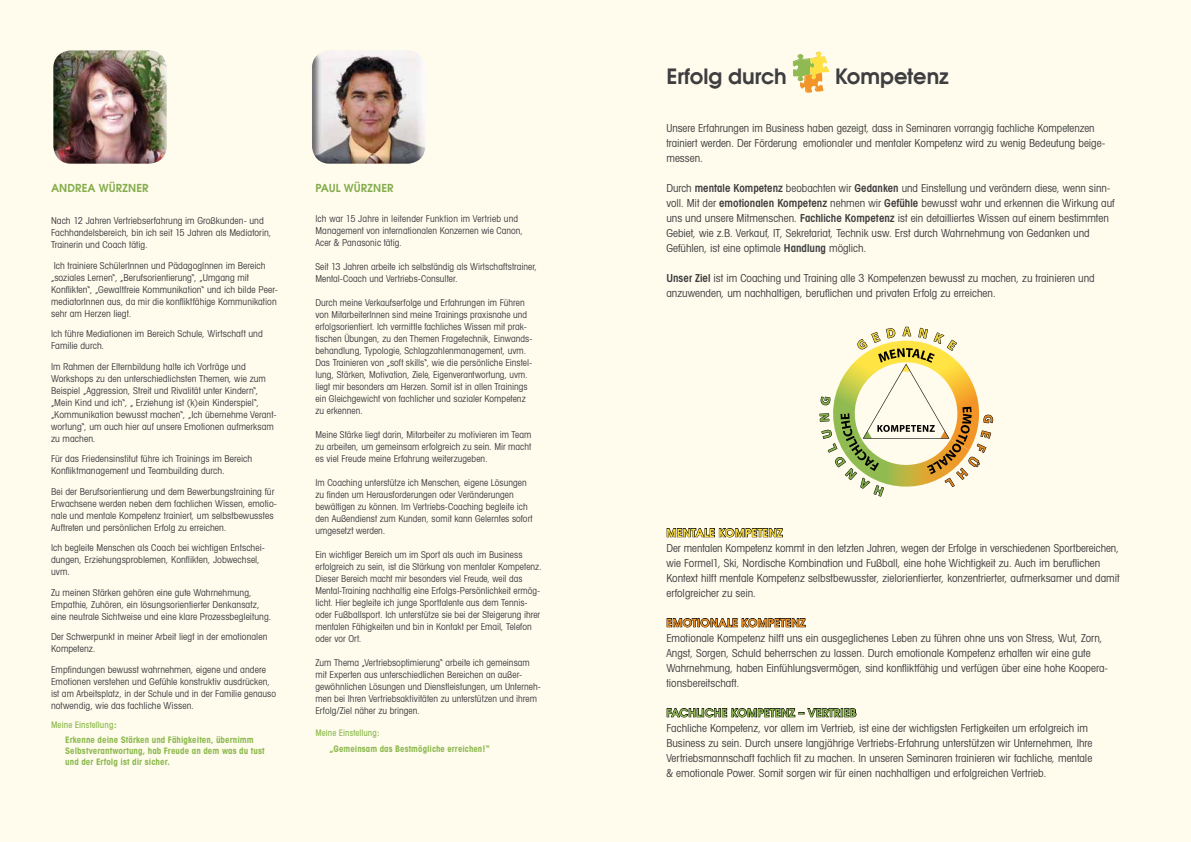
<style>
.page{position:relative;width:1191px;height:842px;background:#fffced}
.page>*{position:absolute;margin:0;border:0;box-sizing:border-box;transform-origin:0 0}
.t1{font:600 21px "Avant Garde";color:#3e3d40}
.t2{font:condensed 11px/15px "Avant Garde";color:#3e3d40}
.t3{font:600 11px "Avant Garde";letter-spacing:.03em;color:#8fba51}
.t4{font:600 11px "Avant Garde";letter-spacing:.01em;color:#84ad4c}
.t5{font:600 11px "Avant Garde";letter-spacing:.03em;color:#f39526}
.t6{font:600 11px "Avant Garde";letter-spacing:.03em;color:#ffe143}
.t7{font:condensed 9.5px/12px "Avant Garde";letter-spacing:.005em;color:#3e3d40}
.t8{font:700 condensed 9px/14.7px "Avant Garde";letter-spacing:.005em;color:#8fba51}
.t9{font:500 condensed 9px "Avant Garde";letter-spacing:.01em;color:#8fba51}
.s1{font-weight:500}
.s2{font-weight:600}
</style>
<div class="page">
<img style="left:53px;top:50px;width:114px;height:114px">
<img style="left:312px;top:51px;width:113px;height:113px">
<svg style="left:792px;top:51px;width:37px;height:42px"></svg>
<svg style="left:666px;top:528px;width:117px;height:9px"></svg>
<svg style="left:666px;top:618px;width:139px;height:9px"></svg>
<svg style="left:666px;top:708px;width:190px;height:9px"></svg>
<svg style="left:819px;top:327px;width:174px;height:170px"></svg>
<p class="t4" style="left:51px;top:180px;width:99px">ANDREA WÜRZNER</p>
<p class="t7" style="left:51px;top:215px;width:222px">Nach 12 Jahren Vertriebserfahrung im Großkunden- und<br>Fachhandelsbereich, bin ich seit 15 Jahren als Mediatorin,<br>Trainerin und Coach tätig.</p>
<p class="t7" style="left:51px;top:259px;width:228px">Ich trainiere SchülerInnen und PädagogInnen im Bereich „soziales Lernen“, „Berufsorientierung“, „Umgang mit Konflikten“, „Gewaltfreie Kommunikation“ und ich bilde Peer&shy;mediatorInnen aus, da mir die konfliktfähige Kommunikation sehr am Herzen liegt.</p>
<p class="t7" style="left:51px;top:328px;width:213px">Ich führe Mediationen im Bereich Schule, Wirtschaft und<br>Familie durch.</p>
<p class="t7" style="left:51px;top:360px;width:227px">Im Rahmen der Elternbildung halte ich Vorträge und Workshops zu den unterschiedlichsten Themen, wie zum Beispiel „Aggression, Streit und Rivalität unter Kindern“, „Mein Kind und ich“, „ Erziehung ist (k)ein Kinderspiel“, „Kommunikation bewusst machen“, „Ich übernehme Verant&shy;wortung“, um auch hier auf unsere Emotionen aufmerksam zu machen.</p>
<p class="t7" style="left:51px;top:453px;width:203px">Für das Friedensinstitut führe ich Trainings im Bereich<br>Konfliktmanagement und Teambuilding durch.</p>
<p class="t7" style="left:51px;top:485px;width:227px">Bei der Berufsorientierung und dem Bewerbungstraining für Erwachsene werden neben dem fachlichen Wissen, emotio&shy;nale und mentale Kompetenz trainiert, um selbstbewusstes Auftreten und persönlichen Erfolg zu erreichen.</p>
<p class="t7" style="left:51px;top:542px;width:215px">Ich begleite Menschen als Coach bei wichtigen Entschei&shy;dungen, Erziehungsproblemen, Konflikten, Jobwechsel, uvm.</p>
<p class="t7" style="left:51px;top:586px;width:222px">Zu meinen Stärken gehören eine gute Wahrnehmung,<br>Empathie, Zuhören, ein lösungsorientierter Denkansatz, eine neutrale Sichtweise und eine klare Prozessbegleitung.</p>
<p class="t7" style="left:51px;top:631px;width:218px">Der Schwerpunkt in meiner Arbeit liegt in der emotionalen<br>Kompetenz.</p>
<p class="t7" style="left:51px;top:663px;width:226px">Empfindungen bewusst wahrnehmen, eigene und andere Emotionen verstehen und Gefühle konstruktiv ausdrücken, ist am Arbeitsplatz, in der Schule und in der Familie genauso notwendig, wie das fachliche Wissen.</p>
<p class="t8" style="left:65px;top:718px;width:190px;text-indent:-14px"><span class="s1">Meine Einstellung</span>:<br>Erkenne deine Stärken und Fähigkeiten, übernimm</p>
<p class="t8" style="left:65px;top:745px;width:201px;line-height:11px">Selbstverantwortung, hab Freude an dem was du tust und der Erfolg ist dir sicher.</p>
<p class="t4" style="left:315px;top:180px;width:80px">PAUL WÜRZNER</p>
<p class="t7" style="left:315px;top:212px;width:209px">Ich war 15 Jahre in leitender Funktion im Vertrieb und<br>Management von internationalen Konzernen wie Canon,<br>Acer &amp; Panasonic tätig.</p>
<p class="t7" style="left:315px;top:260px;width:223px">Seit 13 Jahren arbeite ich selbständig als Wirtschaftstrainer,<br>Mental-Coach und Vertriebs-Consulter.</p>
<p class="t7" style="left:315px;top:296px;width:218px">Durch meine Verkaufserfolge und Erfahrungen im Führen von MitarbeiterInnen sind meine Trainings praxisnahe und erfolgsorientiert. Ich vermittle fachliches Wissen mit prak&shy;tischen Übungen, zu den Themen Fragetechnik, Einwands&shy;behandlung, Typologie, Schlagzahlenmanagement, uvm.<br>Das Trainieren von „soft skills“, wie die persönliche Einstel&shy;lung, Stärken, Motivation, Ziele, Eigenverantwortung, uvm. liegt mir besonders am Herzen. Somit ist in allen Trainings ein Gleichgewicht von fachlicher und sozialer Kompetenz zu erkennen.</p>
<p class="t7" style="left:315px;top:428px;width:217px;text-align:justify">Meine Stärke liegt darin, Mitarbeiter zu motivieren im Team zu arbeiten, um gemeinsam erfolgreich zu sein. Mir macht es viel Freude meine Erfahrung weiterzugeben.</p>
<p class="t7" style="left:315px;top:476px;width:219px">Im Coaching unterstütze ich Menschen, eigene Lösungen zu finden um Herausforderungen oder Veränderungen bewältigen zu können. Im Vertriebs-Coaching begleite ich den Außendienst zum Kunden, somit kann Gelerntes sofort umgesetzt werden.</p>
<p class="t7" style="left:315px;top:548px;width:228px">Ein wichtiger Bereich um im Sport als auch im Business erfolgreich zu sein, ist die Stärkung von mentaler Kompetenz.<br>Dieser Bereich macht mir besonders viel Freude, weil das Mental-Training nachhaltig eine Erfolgs-Persönlichkeit ermög&shy;licht. Hier begleite ich junge Sporttalente aus dem Tennis&shy;oder Fußballsport. Ich unterstütze sie bei der Steigerung ihrer mentalen Fähigkeiten und bin in Kontakt per Email, Telefon oder vor Ort.</p>
<p class="t7" style="left:315px;top:656px;width:227px">Zum Thema „Vertriebsoptimierung“ arbeite ich gemeinsam mit Experten aus unterschiedlichen Bereichen an außer&shy;gewöhnlichen Lösungen und Dienstleistungen, um Unterneh&shy;men bei Ihren Vertriebsaktivitäten zu unterstützen und ihrem Erfolg/Ziel näher zu bringen.</p>
<p class="t9" style="left:315px;top:727px;width:66px">Meine Einstellung:</p>
<p class="t8" style="left:330px;top:741px;width:161px">„Gemeinsam das Bestmögliche erreichen!“</p>
<h1 class="t1" style="left:666px;top:62px;width:122px">Erfolg durch</h1>
<h1 class="t1" style="left:835px;top:62px;width:115px">Kompetenz</h1>
<p class="t2" style="left:666px;top:120px;width:440px">Unsere Erfahrungen im Business haben gezeigt, dass in Seminaren vorrangig fachliche Kompetenzen trainiert werden. Der Förderung emotionaler und mentaler Kompetenz wird zu wenig Bedeutung beige&shy;messen.</p>
<p class="t2" style="left:666px;top:180px;width:450px">Durch <span class="s2">mentale Kompetenz</span> beobachten wir <span class="s2">Gedanken</span> und Einstellung und verändern diese, wenn sinn&shy;voll. Mit der <span class="s2">emotionalen Kompetenz</span> nehmen wir <span class="s2">Gefühle</span> bewusst wahr und erkennen die Wirkung auf uns und unsere Mitmenschen. <span class="s2">Fachliche Kompetenz</span> ist ein detailliertes Wissen auf einem bestimmten Gebiet, wie z.B. Verkauf, IT, Sekretariat, Technik usw. Erst durch Wahrnehmung von Gedanken und Gefühlen, ist eine optimale <span class="s2">Handlung</span> möglich.</p>
<p class="t2" style="left:666px;top:270px;width:430px"><span class="s2">Unser Ziel</span> ist im Coaching und Training alle 3 Kompetenzen bewusst zu machen, zu trainieren und anzuwenden, um nachhaltigen, beruflichen und privaten Erfolg zu erreichen.</p>
<p class="t6" style="left:666px;top:525px;width:118px">MENTALE KOMPETENZ</p>
<p class="t2" style="left:666px;top:540px;width:455px">Der mentalen Kompetenz kommt in den letzten Jahren, wegen der Erfolge in verschiedenen Sportbereichen, wie Formel1, Ski, Nordische Kombination und Fußball, eine hohe Wichtigkeit zu. Auch im beruflichen Kontext hilft mentale Kompetenz selbstbewusster, zielorientierter, konzentrierter, aufmerksamer und damit erfolgreicher zu sein.</p>
<p class="t5" style="left:666px;top:615px;width:140px">EMOTIONALE KOMPETENZ</p>
<p class="t2" style="left:666px;top:630px;width:443px">Emotionale Kompetenz hilft uns ein ausgeglichenes Leben zu führen ohne uns von Stress, Wut, Zorn, Angst, Sorgen, Schuld beherrschen zu lassen. Durch emotionale Kompetenz erhalten wir eine gute Wahrnehmung, haben Einfühlungsvermögen, sind konfliktfähig und verfügen über eine hohe Koopera&shy;tionsbereitschaft.</p>
<p class="t3" style="left:666px;top:705px;width:191px">FACHLICHE KOMPETENZ – VERTRIEB</p>
<p class="t2" style="left:666px;top:720px;width:427px">Fachliche Kompetenz, vor allem im Vertrieb, ist eine der wichtigsten Fertigkeiten um erfolgreich im Business zu sein. Durch unsere langjährige Vertriebs-Erfahrung unterstützen wir Unternehmen, Ihre Vertriebsmannschaft fachlich fit zu machen. In unseren Seminaren trainieren wir fachliche, mentale &amp; emotionale Power. Somit sorgen wir für einen nachhaltigen und erfolgreichen Vertrieb.</p>
</div>
